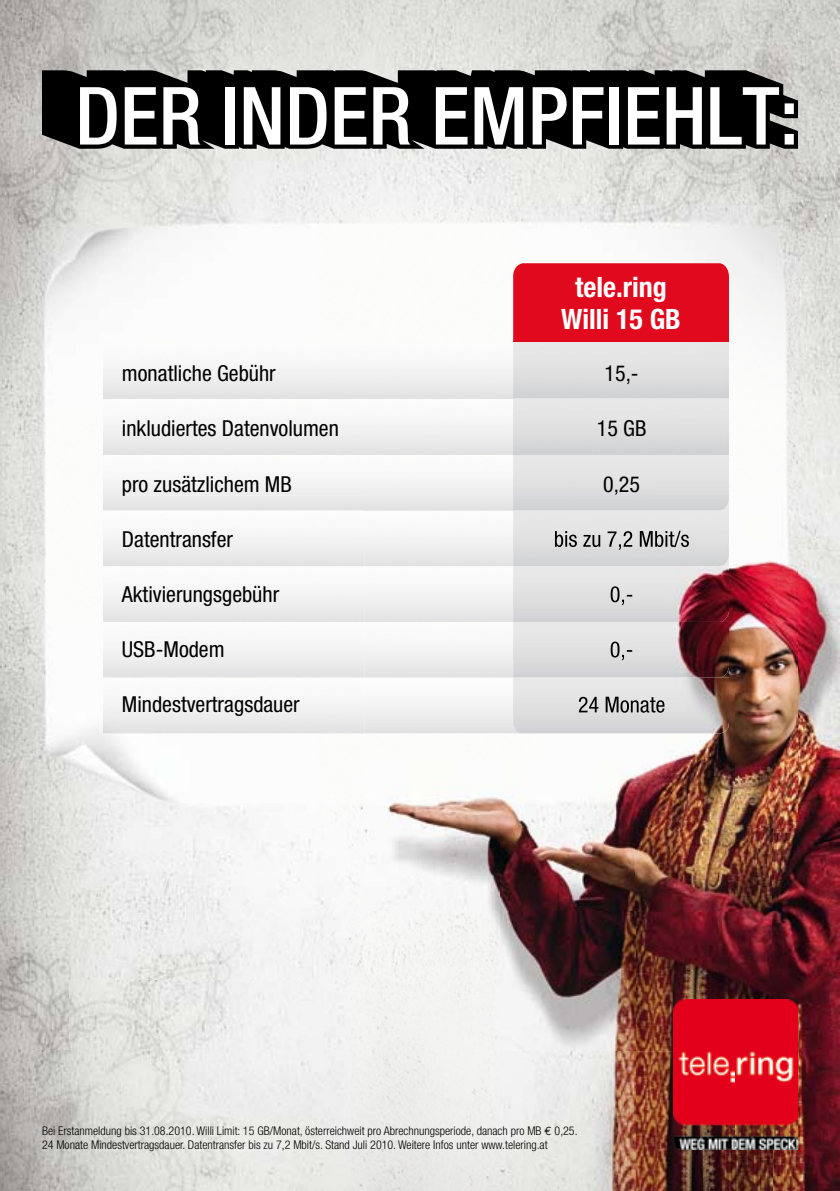
<style>
.page{position:relative;width:840px;height:1191px;background:#fff}
.page>*{position:absolute;margin:0;border:0;box-sizing:border-box;transform-origin:0 0}
.t1{font:700 condensed 28px/32px "Helvetica Neue";color:#fff;text-align:center}
.t2{font:condensed 22px "Helvetica Neue";color:#000}
.t3{font:300 condensed 12px/14.4px "Helvetica Neue";color:#000}
.s1{font-family:"Euro Mono";font-weight:400;font-stretch:normal}
</style>
<div class="page">
<img style="left:0;top:0;width:279px;height:210px">
<img style="left:279px;top:0;width:280px;height:206px">
<img style="left:559px;top:0;width:280px;height:210px">
<img style="left:0;top:210px;width:70px;height:981px">
<img style="left:797px;top:210px;width:42px;height:283px">
<img style="left:70px;top:827px;width:294px;height:364px">
<img style="left:42px;top:206px;width:274px;height:621px">
<img style="left:316px;top:206px;width:206px;height:249px">
<img style="left:522px;top:206px;width:275px;height:69px">
<img style="left:728px;top:275px;width:69px;height:418px">
<img style="left:316px;top:733px;width:48px;height:92px">
<svg style="left:42px;top:70px;width:755px;height:79px"></svg>
<img style="left:103px;top:342px;width:625px;height:112px">
<img style="left:103px;top:455px;width:261px;height:55px">
<img style="left:123px;top:475px;width:516px;height:20px">
<img style="left:103px;top:510px;width:261px;height:223px">
<div style="left:123px;top:531px;width:241px;height:19px;background:#f3f2f3"></div>
<div style="left:122px;top:586px;width:242px;height:20px;background:#f2f2f2"></div>
<div style="left:123px;top:641px;width:241px;height:19px;background:#f3f3f3"></div>
<div style="left:123px;top:696px;width:241px;height:20px;background:#f3f3f4"></div>
<div style="left:513px;top:263px;width:215px;height:79px;background:#e0091d"></div>
<hr style="left:513px;top:342px;width:215px;height:1px;background:#e8e8e9">
<img style="left:771px;top:493px;width:68px;height:698px">
<img style="left:364px;top:827px;width:407px;height:224px">
<img style="left:364px;top:1051px;width:339px;height:140px">
<img style="left:703px;top:1149px;width:68px;height:42px">
<img style="left:364px;top:733px;width:185px;height:94px">
<img style="left:549px;top:693px;width:248px;height:134px">
<div style="left:513px;top:499px;width:215px;height:11px;background:#d3d4d4"></div>
<img style="left:364px;top:510px;width:364px;height:112px">
<img style="left:513px;top:622px;width:215px;height:111px">
<img style="left:364px;top:677px;width:356px;height:56px">
<img style="left:364px;top:493px;width:275px;height:2px">
<img style="left:364px;top:531px;width:325px;height:19px">
<img style="left:364px;top:586px;width:269px;height:20px">
<img style="left:364px;top:641px;width:269px;height:19px">
<img style="left:364px;top:696px;width:300px;height:20px">
<img style="left:672px;top:999px;width:125px;height:150px">
<h1 class="t1" style="left:561px;top:271px;width:121px">tele.ring<br>Willi 15 GB</h1>
<h2 class="t2" style="left:122px;top:360px;width:155px">monatliche Gebühr</h2>
<h2 class="t2" style="left:604px;top:360px;width:36px">15,-</h2>
<h2 class="t2" style="left:122px;top:416px;width:218px">inkludiertes Datenvolumen</h2>
<h2 class="t2" style="left:596px;top:416px;width:51px">15 GB</h2>
<h2 class="t2" style="left:122px;top:471px;width:171px">pro zusätzlichem MB</h2>
<h2 class="t2" style="left:602px;top:471px;width:38px">0,25</h2>
<h2 class="t2" style="left:122px;top:526px;width:112px">Datentransfer</h2>
<h2 class="t2" style="left:122px;top:581px;width:159px">Aktivierungsgebühr</h2>
<h2 class="t2" style="left:122px;top:636px;width:104px">USB-Modem</h2>
<h2 class="t2" style="left:122px;top:692px;width:179px">Mindestvertragsdauer</h2>
<p class="t3" style="left:42px;top:1123px;width:537px">Bei Erstanmeldung bis 31.08.2010. Willi Limit: 15 GB/Monat, österreichweit pro Abrechnungsperiode, danach pro MB <span class="s1">€</span> 0,25.<br>24 Monate Mindestvertragsdauer. Datentransfer bis zu 7,2 Mbit/s. Stand Juli 2010. Weitere Infos unter www.telering.at</p>
</div>
